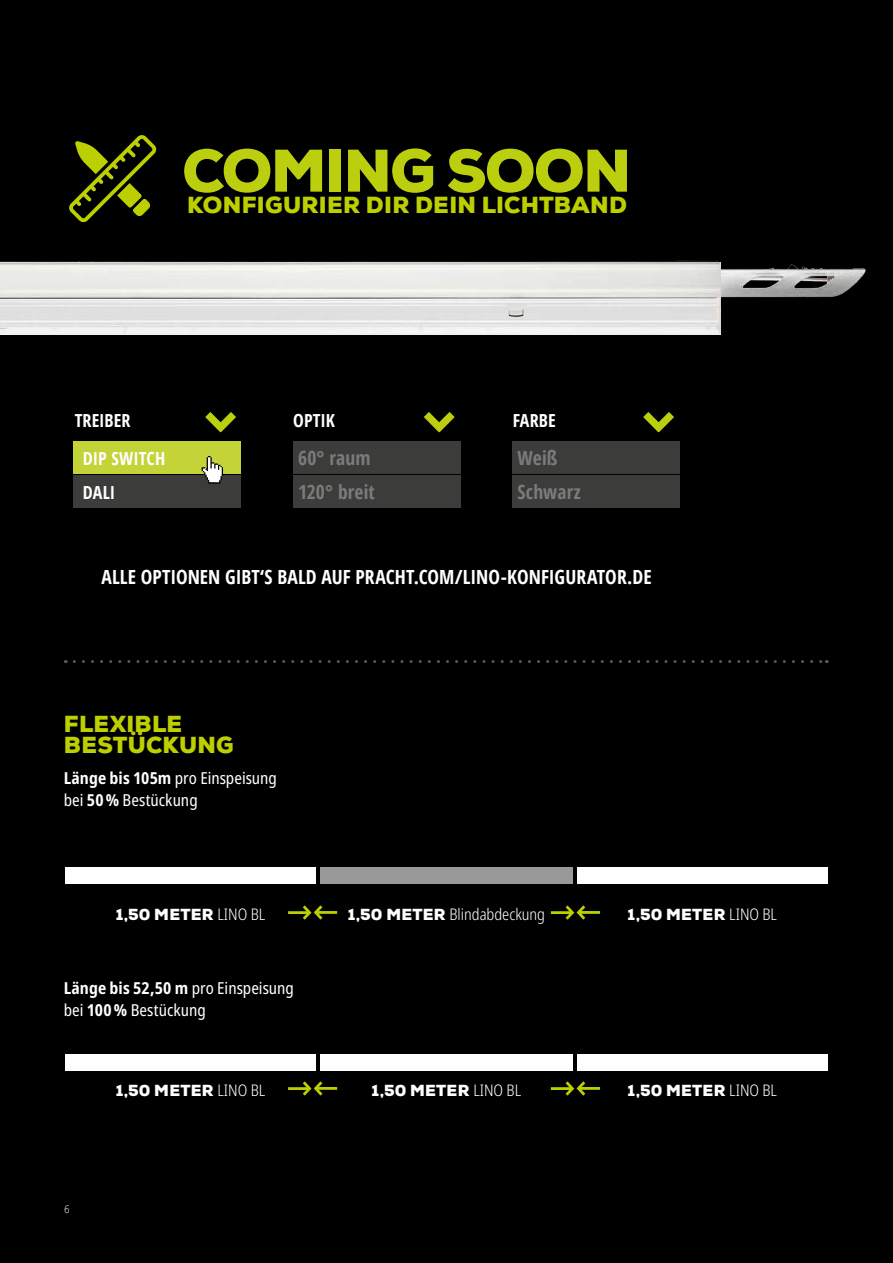
<style>
.page{position:relative;width:893px;height:1263px;background:#000}
.page>*{position:absolute;margin:0;border:0;box-sizing:border-box;transform-origin:0 0}
.t1{font:900 60px "Nexa";letter-spacing:-.025em;color:#bccf0f}
.t2{font:900 23.25px/21.8px "Nexa";letter-spacing:.01em;color:#bccf00}
.t3{font:700 condensed 19.5px "Open Sans";color:#fff}
.t4{font:700 condensed 19.5px/34px "Open Sans";letter-spacing:.01em;color:#7c7b7b}
.t5{font:700 condensed 18px/34px "Open Sans";color:#fff}
.t6{font:condensed 16.5px/21.8px "Noto Sans";color:#fff}
.t7{font:900 16.05px "Nexa";letter-spacing:.015em;color:#fff}
.t8{font:300 condensed 16.05px "Noto Sans";color:#fff}
.t9{font:10.5px "Letter Got L";color:#fff}
.s1{font-weight:700}
.s2{font-family:"Noto Sans";font-weight:300;font-stretch:condensed}
.s3{font-family:"Nexa";font-weight:900;font-stretch:normal}
</style>
<div class="page">
<img style="left:0;top:260px;width:866px;height:75px">
<img style="left:0;top:263px;width:720px;height:72px">
<svg style="left:69px;top:135px;width:88px;height:88px"></svg>
<div style="left:65px;top:868px;width:251px;height:16px;background:#fff"></div>
<div style="left:577px;top:868px;width:251px;height:16px;background:#fff"></div>
<div style="left:320px;top:868px;width:252px;height:16px;background:#999"></div>
<hr style="left:288px;top:911px;width:22px;height:3px;background:#bccf00">
<hr style="left:315px;top:911px;width:22px;height:3px;background:#bccf00">
<svg style="left:300px;top:905px;width:25px;height:15px"></svg>
<hr style="left:551px;top:911px;width:22px;height:3px;background:#bccf00">
<hr style="left:578px;top:911px;width:22px;height:3px;background:#bccf00">
<svg style="left:563px;top:905px;width:25px;height:15px"></svg>
<div style="left:65px;top:1054px;width:251px;height:16px;background:#fff"></div>
<div style="left:577px;top:1054px;width:251px;height:16px;background:#fff"></div>
<div style="left:320px;top:1054px;width:252px;height:16px;background:#fff"></div>
<hr style="left:288px;top:1087px;width:22px;height:3px;background:#bccf00">
<hr style="left:315px;top:1087px;width:22px;height:3px;background:#bccf00">
<svg style="left:300px;top:1081px;width:25px;height:15px"></svg>
<hr style="left:551px;top:1087px;width:22px;height:3px;background:#bccf00">
<hr style="left:578px;top:1087px;width:22px;height:3px;background:#bccf00">
<svg style="left:563px;top:1081px;width:25px;height:15px"></svg>
<svg style="left:205px;top:412px;width:31px;height:20px"></svg>
<div style="left:74px;top:441px;width:167px;height:33px;background:#c4d337"></div>
<div style="left:74px;top:475px;width:167px;height:33px;background:#3c3c3b"></div>
<svg style="left:424px;top:412px;width:31px;height:20px"></svg>
<div style="left:293px;top:441px;width:167px;height:33px;background:#3c3c3b"></div>
<div style="left:293px;top:475px;width:167px;height:33px;background:#3c3c3b"></div>
<svg style="left:643px;top:412px;width:31px;height:20px"></svg>
<div style="left:513px;top:441px;width:167px;height:33px;background:#3c3c3b"></div>
<div style="left:513px;top:475px;width:167px;height:33px;background:#3c3c3b"></div>
<svg style="left:74px;top:660px;width:753px;height:3px"></svg>
<svg style="left:202px;top:456px;width:21px;height:28px"></svg>
<h1 class="t1" style="left:182px;top:132px;width:450px">COMING SOON</h1>
<h2 class="t2" style="left:187px;top:195px;width:441px">KONFIGURIER DIR DEIN LICHTBAND</h2>
<p class="t5" style="left:75px;top:403px;width:57px">TREIBER</p>
<p class="t5" style="left:83px;top:441px;width:84px">DIP SWITCH<br>DALI</p>
<p class="t5" style="left:293px;top:403px;width:43px">OPTIK</p>
<p class="t4" style="left:298px;top:441px;width:78px">60° raum<br>120° breit</p>
<p class="t5" style="left:513px;top:403px;width:45px">FARBE</p>
<p class="t4" style="left:518px;top:441px;width:65px;line-height:33.6px">Weiß<br>Schwarz</p>
<p class="t3" style="left:101px;top:563px;width:552px">ALLE OPTIONEN GIBT‘S BALD AUF PRACHT.COM/LINO-KONFIGURATOR.DE</p>
<h2 class="t2" style="left:64px;top:713px;width:171px">FLEXIBLE<br>BESTÜCKUNG</h2>
<p class="t6" style="left:64px;top:767px;width:215px"><span class="s1">Länge bis 105m</span> pro Einspeisung bei <span class="s1">50%</span> Bestückung</p>
<p class="t7" style="left:116px;top:904px;width:151px">1,50 METER <span class="s2">LINO BL</span></p>
<p class="t8" style="left:348px;top:902px;width:199px"><span class="s3">1,50 METER</span> Blindabdeckung</p>
<p class="t7" style="left:628px;top:904px;width:151px">1,50 METER <span class="s2">LINO BL</span></p>
<p class="t6" style="left:64px;top:978px;width:232px"><span class="s1">Länge bis 52,50 m</span> pro Einspeisung bei <span class="s1">100%</span> Bestückung</p>
<p class="t9" style="left:64px;top:1203px;width:8px">6</p>
<p class="t7" style="left:116px;top:1080px;width:151px">1,50 METER <span class="s2">LINO BL</span></p>
<p class="t7" style="left:372px;top:1080px;width:151px">1,50 METER <span class="s2">LINO BL</span></p>
<p class="t7" style="left:628px;top:1080px;width:151px">1,50 METER <span class="s2">LINO BL</span></p>
</div>
